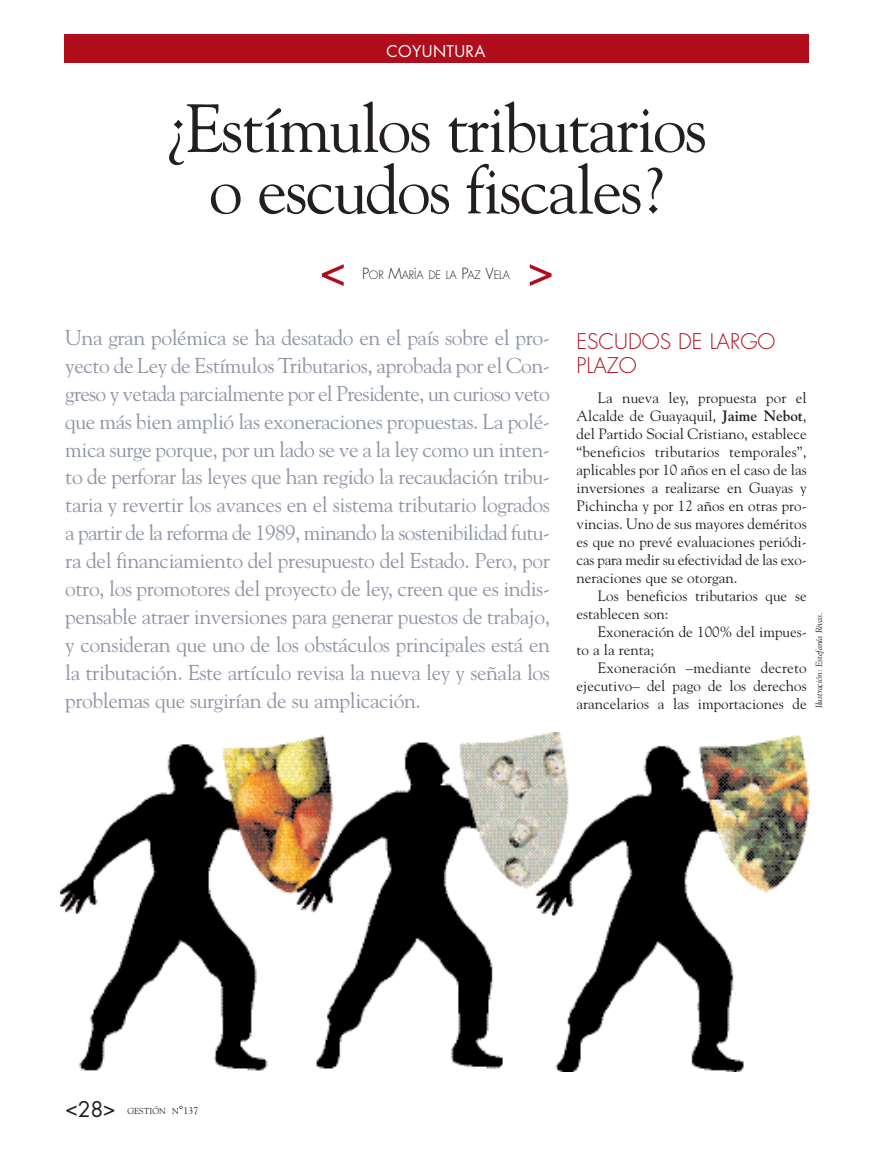
<style>
.page{position:relative;width:872px;height:1149px;background:#fff}
.page>*{position:absolute;margin:0;border:0;box-sizing:border-box;transform-origin:0 0}
.t1{font:67.5px/61.5px "Goudy";letter-spacing:-.03em;color:#231f20;text-align:center}
.t2{font:21.45px/27.9px "Goudy";letter-spacing:-.02em;color:#8e95a4;text-align:justify}
.t3{font:300 21px/24px "Futura";color:#b00d1d}
.t4{font:21px "Futura";color:#231f20}
.t5{font:15.75px "Futura";letter-spacing:.025em;color:#fff}
.t6{font:15px/18px "Goudy";color:#231f20;text-align:justify}
.t7{font:300 11.25px "Futura";letter-spacing:-.015em;color:#231f20}
.t8{font:italic 9px "Goudy";color:#231f20}
.t9{font:8.7px "Goudy";color:#231f20}
.s1{font-size:15px}
.s2{font-weight:700}
.s3{font-size:11.55px}
.s4{font-size:9.75px}
</style>
<div class="page">
<div style="left:64px;top:34px;width:744px;height:29px;background:#b00d1d"></div>
<svg style="left:322px;top:264px;width:22px;height:22px"></svg>
<svg style="left:530px;top:264px;width:21px;height:22px"></svg>
<img style="left:61px;top:732px;width:749px;height:338px">
<p class="t5" style="left:386px;top:44px;width:100px">COYUNTURA</p>
<h1 class="t1" style="left:165px;top:98px;width:543px">¿Estímulos tributarios o escudos fiscales?</h1>
<p class="t7" style="left:362px;top:269px;width:149px"><span class="s1">P</span>OR <span class="s1">M</span>ARÍA DE LA <span class="s1">P</span>AZ <span class="s1">V</span>ELA</p>
<p class="t2" style="left:65px;top:323px;width:486px">Una gran polémica se ha desatado en el país sobre el pro&shy;yecto de Ley de Estímulos Tributarios, aprobada por el Con&shy;greso y vetada parcialmente por el Presidente, un curioso veto que más bien amplió las exoneraciones propuestas. La polé&shy;mica surge porque, por un lado se ve a la ley como un inten&shy;to de perforar las leyes que han regido la recaudación tribu&shy;taria y revertir los avances en el sistema tributario logrados a partir de la reforma de 1989, minando la sostenibilidad futu&shy;ra del financiamiento del presupuesto del Estado. Pero, por otro, los promotores del proyecto de ley, creen que es indis&shy;pensable atraer inversiones para generar puestos de trabajo, y consideran que uno de los obstáculos principales está en la tributación. Este artículo revisa la nueva ley y señala los problemas que surgirían de su amplicación.</p>
<p class="t3" style="left:576px;top:331px;width:200px">ESCUDOS DE LARGO<br>PLAZO</p>
<p class="t6" style="left:576px;top:388px;width:232px;text-indent:21px">La nueva ley, propuesta por el Alcalde de Guayaquil, <span class="s2">Jaime Nebot</span>, del Partido Social Cristiano, establece “beneficios tributarios temporales”, aplicables por 10 años en el caso de las inversiones a realizarse en Guayas y Pichincha y por 12 años en otras pro&shy;vincias. Uno de sus mayores deméritos es que no prevé evaluaciones periódi&shy;cas para medir su efectividad de las exo&shy;neraciones que se otorgan.</p>
<p class="t6" style="left:576px;top:586px;width:232px;text-indent:21px">Los beneficios tributarios que se establecen son:</p>
<p class="t6" style="left:576px;top:622px;width:232px;text-indent:21px">Exoneración de 100% del impues&shy;to a la renta;</p>
<p class="t6" style="left:576px;top:658px;width:232px;text-indent:21px">Exoneración –mediante decreto ejecutivo– del pago de los derechos arancelarios a las importaciones de</p>
<p class="t8" style="left:813px;top:708px;width:98px;rotate:-90deg">Ilustración: Estefanía Rivas.</p>
<p class="t4" style="left:65px;top:1098px;width:52px">&lt;28&gt;</p>
<p class="t9" style="left:127px;top:1104px;width:72px">GESTIÓN N<span class="s3">°</span><span class="s4">137</span></p>
</div>
